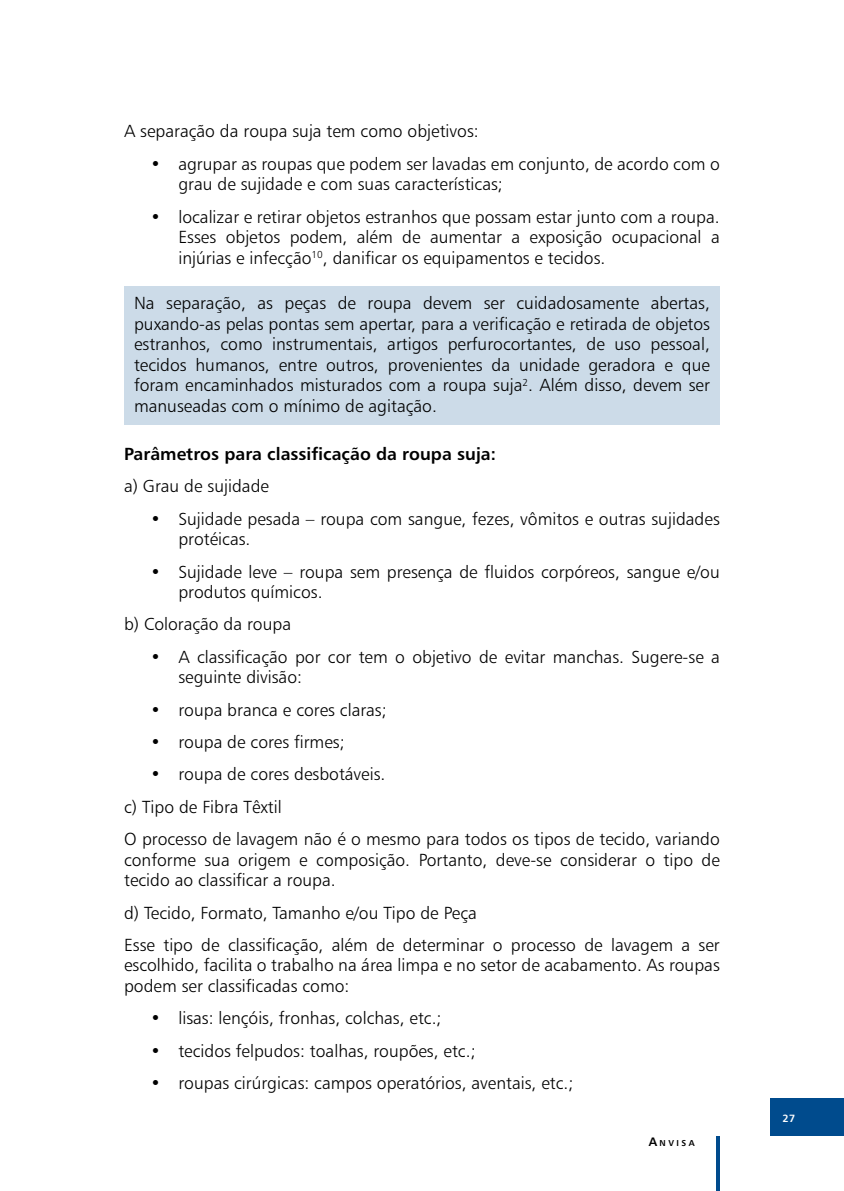
<style>
.page{position:relative;width:844px;height:1191px;background:#fff}
.page>*{position:absolute;margin:0;border:0;box-sizing:border-box;transform-origin:0 0}
.t1{font:17.5px/20.5px "Humanist 777 BT Light B";color:#000}
.t2{font:17.5px "Humanist 777 BT Bold B";color:#000}
.t3{font:10.5px "Humanist 777 BT Bold B";color:#fff}
.t4{font:8.58px "Humanist 777 BT Bold B";letter-spacing:.285em;color:#000}
.s1{font-size:12.25px}
</style>
<div class="page">
<svg style="left:716px;top:1136px;width:3px;height:55px"></svg>
<div style="left:769px;top:1098px;width:74px;height:38px;background:#004b8d"></div>
<div style="left:124px;top:286px;width:595px;height:138px;background:#ccdbe8"></div>
<p class="t1" style="left:124px;top:121px;width:356px">A separação da roupa suja tem como objetivos:</p>
<p class="t1" style="left:178px;top:153px;width:542px;text-indent:-28px">• agrupar as roupas que podem ser lavadas em conjunto, de acordo com o grau de sujidade e com suas características;</p>
<p class="t1" style="left:178px;top:206px;width:542px;text-align:justify;text-indent:-28px">• localizar e retirar objetos estranhos que possam estar junto com a roupa.<br>Esses objetos podem, além de aumentar a exposição ocupacional a injúrias e infecção<sup>10</sup>, danificar os equipamentos e tecidos.</p>
<p class="t1" style="left:134px;top:293px;width:577px;text-align:justify">Na separação, as peças de roupa devem ser cuidadosamente abertas, puxando-as pelas pontas sem apertar, para a verificação e retirada de objetos estranhos, como instrumentais, artigos perfurocortantes, de uso pessoal, tecidos humanos, entre outros, provenientes da unidade geradora e que foram encaminhados misturados com a roupa suja<sup>2</sup>. Além disso, devem ser manuseadas com o mínimo de agitação.</p>
<p class="t2" style="left:124px;top:443px;width:373px">Parâmetros para classificação da roupa suja:</p>
<p class="t1" style="left:124px;top:476px;width:146px">a) Grau de sujidade</p>
<p class="t1" style="left:178px;top:508px;width:542px;text-indent:-28px">• Sujidade pesada – roupa com sangue, fezes, vômitos e outras sujidades protéicas.</p>
<p class="t1" style="left:178px;top:561px;width:542px;text-indent:-28px">• Sujidade leve – roupa sem presença de fluidos corpóreos, sangue e/ou produtos químicos.</p>
<p class="t1" style="left:124px;top:614px;width:168px">b) Coloração da roupa</p>
<p class="t1" style="left:178px;top:646px;width:543px;text-indent:-28px">• A classificação por cor tem o objetivo de evitar manchas. Sugere-se a seguinte divisão:</p>
<p class="t1" style="left:150px;top:699px;width:238px">• roupa branca e cores claras;</p>
<p class="t1" style="left:150px;top:731px;width:196px">• roupa de cores firmes;</p>
<p class="t1" style="left:124px;top:758px;width:597px;line-height:32.4px;text-indent:26px">• roupa de cores desbotáveis.<br>c) Tipo de Fibra Têxtil<br>O processo de lavagem não é o mesmo para todos os tipos de tecido, variando</p>
<p class="t1" style="left:124px;top:849px;width:597px">conforme sua origem e composição. Portanto, deve-se considerar o tipo de tecido ao classificar a roupa.</p>
<p class="t1" style="left:124px;top:896px;width:597px;line-height:32.4px">d) Tecido, Formato, Tamanho e/ou Tipo de Peça<br>Esse tipo de classificação, além de determinar o processo de lavagem a ser</p>
<p class="t1" style="left:124px;top:955px;width:597px">escolhido, facilita o trabalho na área limpa e no setor de acabamento. As roupas podem ser classificadas como:</p>
<p class="t1" style="left:150px;top:1007px;width:292px">• lisas: lençóis, fronhas, colchas, etc.;</p>
<p class="t1" style="left:150px;top:1040px;width:326px">• tecidos felpudos: toalhas, roupões, etc.;</p>
<p class="t1" style="left:150px;top:1072px;width:424px">• roupas cirúrgicas: campos operatórios, aventais, etc.;</p>
<p class="t4" style="left:648px;top:1137px;width:47px"><span class="s1">A</span>NVISA</p>
<p class="t3" style="left:782px;top:1112px;width:14px">27</p>
</div>
